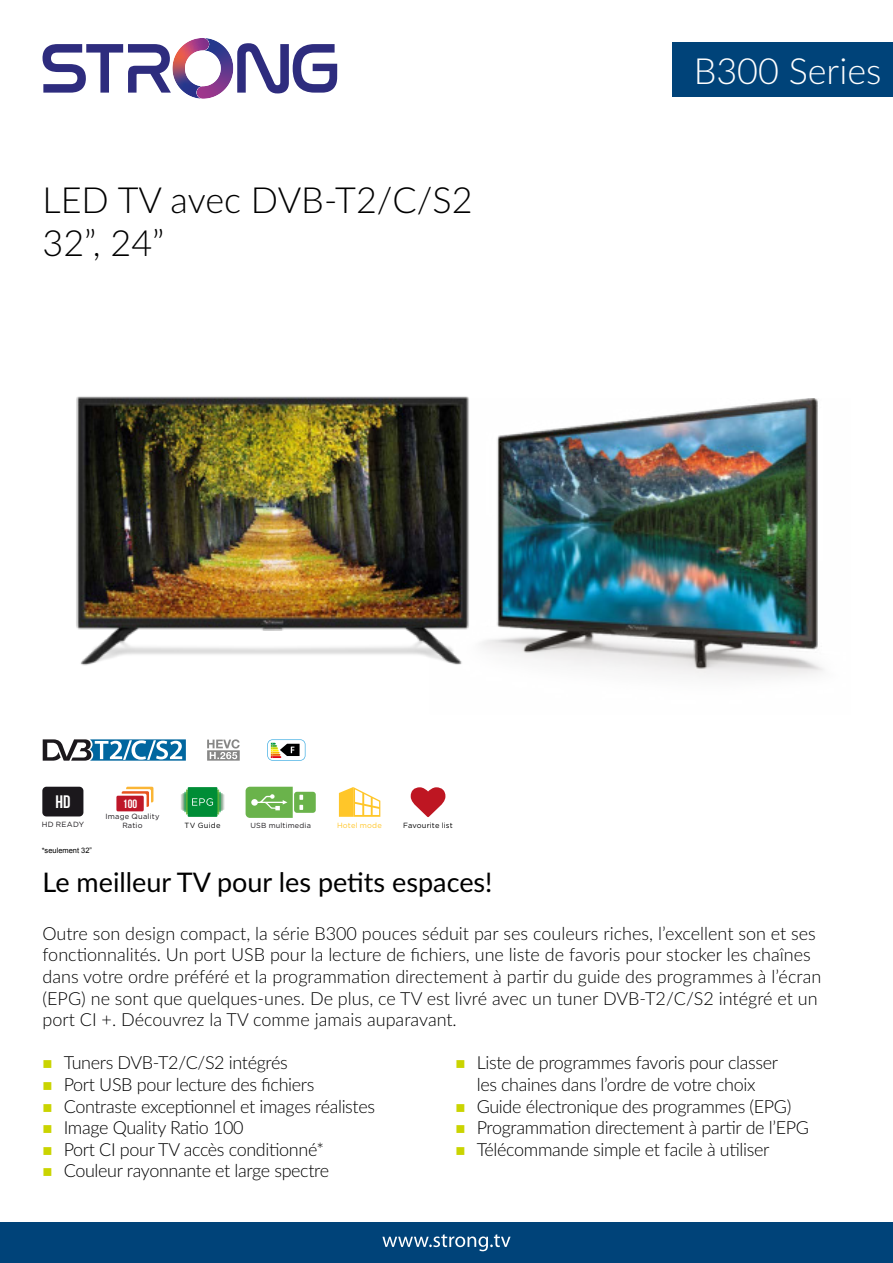
<style>
.page{position:relative;width:893px;height:1263px;background:#fff}
.page>*{position:absolute;margin:0;border:0;box-sizing:border-box;transform-origin:0 0}
.t1{font:300 36px/43.2px "Lato";color:#000}
.t2{font:300 36px "Lato";color:#fff}
.t3{font:27px "Lato";color:#000}
.t4{font:300 18px/21.6px "Lato";color:#000}
.t5{font:300 18px/21.6px "Lato";letter-spacing:-.02em;color:#000}
.t6{font:700 18px "Bebas Neue";color:#fff}
.t7{font:700 12px "Bebas Neue";color:#fff}
.t8{font:7.5px/9px "Gotham";letter-spacing:.025em;color:#1b181c;text-align:center}
.t9{font:7.5px "Gotham";letter-spacing:.02em;color:#000}
.t10{font:7.5px "Arial";color:#000}
.t11{font:7.5px "Gotham";letter-spacing:.03em;color:#ffc629}
.t12{font:7.35px "Gotham";letter-spacing:.025em;color:#1b181c}
</style>
<div class="page">
<div style="left:672px;top:43px;width:221px;height:54px;background:#004379"></div>
<svg style="left:237px;top:43px;width:100px;height:50px"></svg>
<svg style="left:43px;top:38px;width:178px;height:61px"></svg>
<div style="left:0;top:1222px;width:893px;height:41px;background:#004379"></div>
<svg style="left:382px;top:1234px;width:129px;height:17px"></svg>
<svg style="left:43px;top:739px;width:143px;height:22px"></svg>
<svg style="left:207px;top:739px;width:33px;height:22px"></svg>
<svg style="left:267px;top:739px;width:38px;height:22px"></svg>
<div style="left:181px;top:794px;width:15px;height:16px;background:#b1c3b4"></div>
<svg style="left:209px;top:794px;width:15px;height:16px"></svg>
<div style="left:188px;top:787px;width:29px;height:30px;background:#008d36"></div>
<svg style="left:183px;top:789px;width:40px;height:26px"></svg>
<svg style="left:339px;top:787px;width:41px;height:30px"></svg>
<svg style="left:411px;top:787px;width:34px;height:30px"></svg>
<div style="left:42px;top:787px;width:41px;height:29px;background:#1b181c;border-radius:4px"></div>
<div style="left:116px;top:796px;width:28px;height:15px;background:#be1729;border-radius:2px"></div>
<svg style="left:122px;top:787px;width:31px;height:20px"></svg>
<svg style="left:246px;top:787px;width:70px;height:31px"></svg>
<img style="left:76px;top:396px;width:393px;height:270px">
<img style="left:430px;top:398px;width:394px;height:280px">
<h1 class="t1" style="left:43px;top:177px;width:432px">LED TV avec DVB-T2/C/S2<br>32”, 24”</h1>
<p class="t6" style="left:55px;top:791px;width:17px">HD</p>
<p class="t7" style="left:123px;top:796px;width:16px">100</p>
<p class="t8" style="left:105px;top:812px;width:56px">Image Quality<br>Ratio</p>
<p class="t8" style="left:42px;top:820px;width:44px">HD READY</p>
<p class="t9" style="left:185px;top:822px;width:37px">TV Guide</p>
<p class="t11" style="left:337px;top:822px;width:46px">Hotel mode</p>
<p class="t9" style="left:403px;top:822px;width:51px">Favourite list</p>
<p class="t12" style="left:250px;top:822px;width:62px">USB multimedia</p>
<p class="t10" style="left:42px;top:846px;width:52px">*seulement 32”</p>
<h1 class="t2" style="left:694px;top:57px;width:189px">B300 Series</h1>
<h2 class="t3" style="left:43px;top:863px;width:451px">Le meilleur TV pour les petits espaces!</h2>
<p class="t4" style="left:43px;top:924px;width:780px">Outre son design compact, la série B300 pouces séduit par ses couleurs riches, l’excellent son et ses fonctionnalités. Un port USB pour la lecture de fichiers, une liste de favoris pour stocker les chaînes dans votre ordre préféré et la programmation directement à partir du guide des programmes à l’écran (EPG) ne sont que quelques-unes. De plus, ce TV est livré avec un tuner DVB-T2/C/S2 intégré et un port CI +. Découvrez la TV comme jamais auparavant.</p>
<p class="t5" style="left:64px;top:1051px;width:313px">Tuners DVB-T2/C/S2 intégrés<br>Port USB pour lecture des fichiers Contraste exceptionnel et images réalistes Image Quality Ratio 100<br>Port CI pour TV accès conditionné* Couleur rayonnante et large spectre</p>
<p class="t5" style="left:477px;top:1051px;width:334px">Liste de programmes favoris pour classer<br>les chaines dans l’ordre de votre choix<br>Guide électronique des programmes (EPG)<br>Programmation directement à partir de l’EPG Télécommande simple et facile à utiliser</p>
</div>
